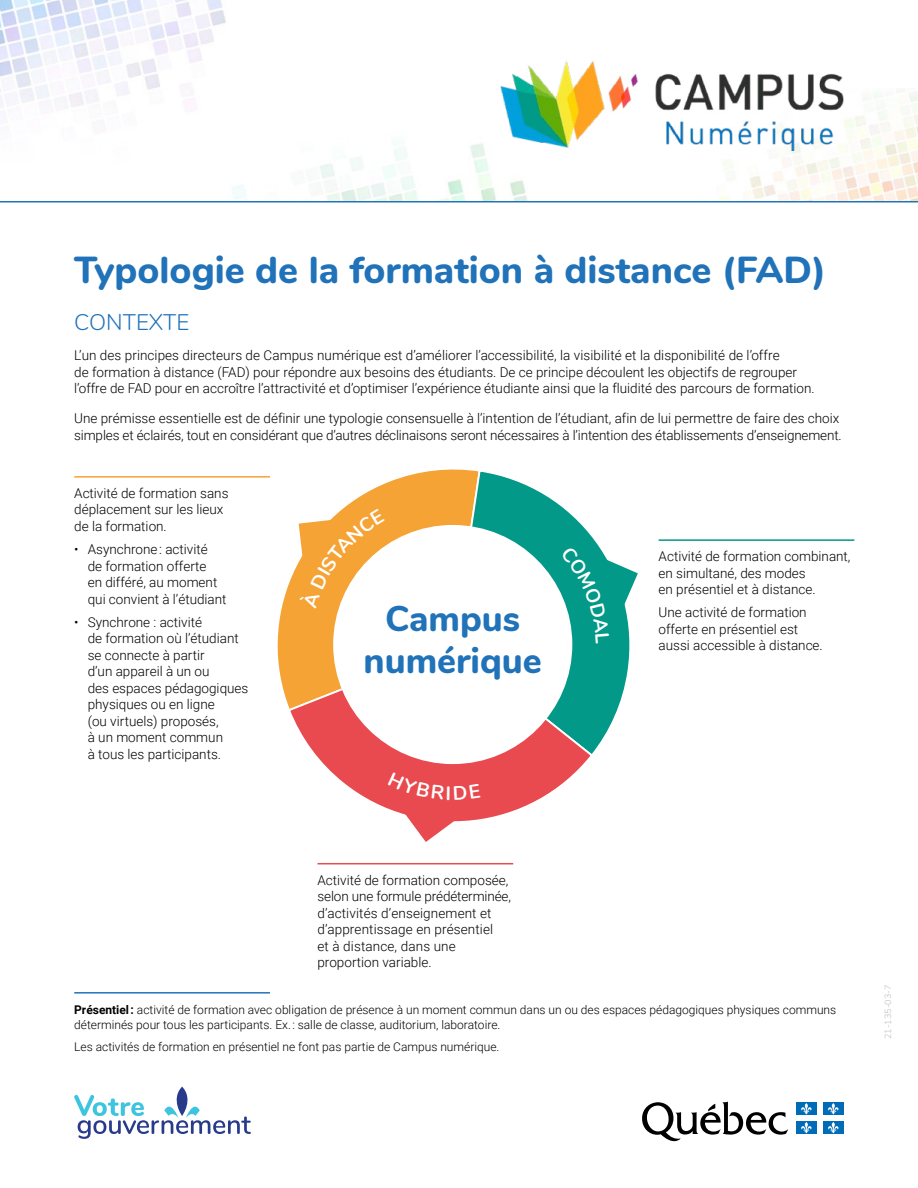
<style>
.page{position:relative;width:918px;height:1188px;background:#fff}
.page>*{position:absolute;margin:0;border:0;box-sizing:border-box;transform-origin:0 0}
.t1{font:800 37.5px "Nunito";color:#2072b9}
.t2{font:800 35.7px/42.8px "Nunito";color:#2072b9;text-align:center}
.t3{font:300 22.5px "Nunito";color:#2072b9}
.t4{font:300 13.5px/16.5px "Roboto";color:#000}
.Note{font:300 12px/15px "Roboto";color:#000}
.Numéro_édition{font:300 9px "Nunito";color:#bcbec0}
.s1{font-weight:700}
</style>
<div class="page">
<hr style="left:74px;top:476px;width:196px;height:2px;background:#f6a335">
<hr style="left:318px;top:863px;width:195px;height:1px;background:#e84a4f">
<hr style="left:659px;top:539px;width:195px;height:2px;background:#029988">
<svg style="left:253px;top:469px;width:199px;height:233px"></svg>
<svg style="left:452px;top:469px;width:178px;height:282px"></svg>
<svg style="left:287px;top:643px;width:307px;height:177px"></svg>
<div style="left:333px;top:525px;width:239px;height:239px;background:#fff;border-radius:50%"></div>
<hr style="left:74px;top:992px;width:196px;height:2px;background:#2072b9">
<img style="left:232px;top:91px;width:686px;height:110px">
<img style="left:0;top:0;width:298px;height:166px">
<hr style="left:0;top:201px;width:918px;height:1px;background:#2072b9">
<img style="left:500px;top:60px;width:343px;height:91px">
<img style="left:75px;top:1087px;width:176px;height:52px">
<img style="left:642px;top:1101px;width:202px;height:41px">
<svg style="left:388px;top:772px;width:92px;height:70px"></svg>
<svg style="left:561px;top:546px;width:77px;height:98px"></svg>
<svg style="left:299px;top:509px;width:86px;height:100px"></svg>
<h1 class="t1" style="left:74px;top:242px;width:753px">Typologie de la formation à distance (FAD)</h1>
<h2 class="t3" style="left:74px;top:306px;width:117px">CONTEXTE</h2>
<p class="t4" style="left:74px;top:347px;width:742px">L’un des principes directeurs de Campus numérique est d’améliorer l’accessibilité, la visibilité et la disponibilité de l’offre<br>de formation à distance (FAD) pour répondre aux besoins des étudiants. De ce principe découlent les objectifs de regrouper l’offre de FAD pour en accroître l’attractivité et d’optimiser l’expérience étudiante ainsi que la fluidité des parcours de formation.</p>
<p class="t4" style="left:74px;top:410px;width:769px">Une prémisse essentielle est de définir une typologie consensuelle à l’intention de l’étudiant, afin de lui permettre de faire des choix simples et éclairés, tout en considérant que d’autres déclinaisons seront nécessaires à l’intention des établissements d’enseignement.</p>
<p class="t4" style="left:74px;top:484px;width:156px">Activité de formation sans déplacement sur les lieux de la formation.</p>
<p class="t4" style="left:88px;top:541px;width:140px;text-indent:-14px">• Asynchrone : activité<br>de formation offerte<br>en différé, au moment qui convient à l’étudiant</p>
<p class="t4" style="left:88px;top:613px;width:162px;text-indent:-14px">• Synchrone : activité<br>de formation où l’étudiant se connecte à partir<br>d’un appareil à un ou<br>des espaces pédagogiques physiques ou en ligne<br>(ou virtuels) proposés,<br>à un moment commun<br>à tous les participants.</p>
<p class="t2" style="left:364px;top:595px;width:180px">Campus numérique</p>
<p class="t4" style="left:659px;top:548px;width:193px">Activité de formation combinant, en simultané, des modes<br>en présentiel et à distance.</p>
<p class="t4" style="left:659px;top:604px;width:166px">Une activité de formation offerte en présentiel est aussi accessible à distance.</p>
<p class="t4" style="left:318px;top:871px;width:195px">Activité de formation composée, selon une formule prédéterminée, d’activités d’enseignement et d’apprentissage en présentiel<br>et à distance, dans une proportion variable.</p>
<p class="Note" style="left:74px;top:1002px;width:764px"><span class="s1">Présentiel :</span> activité de formation avec obligation de présence à un moment commun dans un ou des espaces pédagogiques physiques communs déterminés pour tous les participants. Ex. : salle de classe, auditorium, laboratoire.</p>
<p class="Note" style="left:74px;top:1038px;width:427px">Les activités de formation en présentiel ne font pas partie de Campus numérique.</p>
<p class="Numéro_édition" style="left:881px;top:1039px;width:56px;rotate:-90deg">21-135-03-7</p>
</div>
